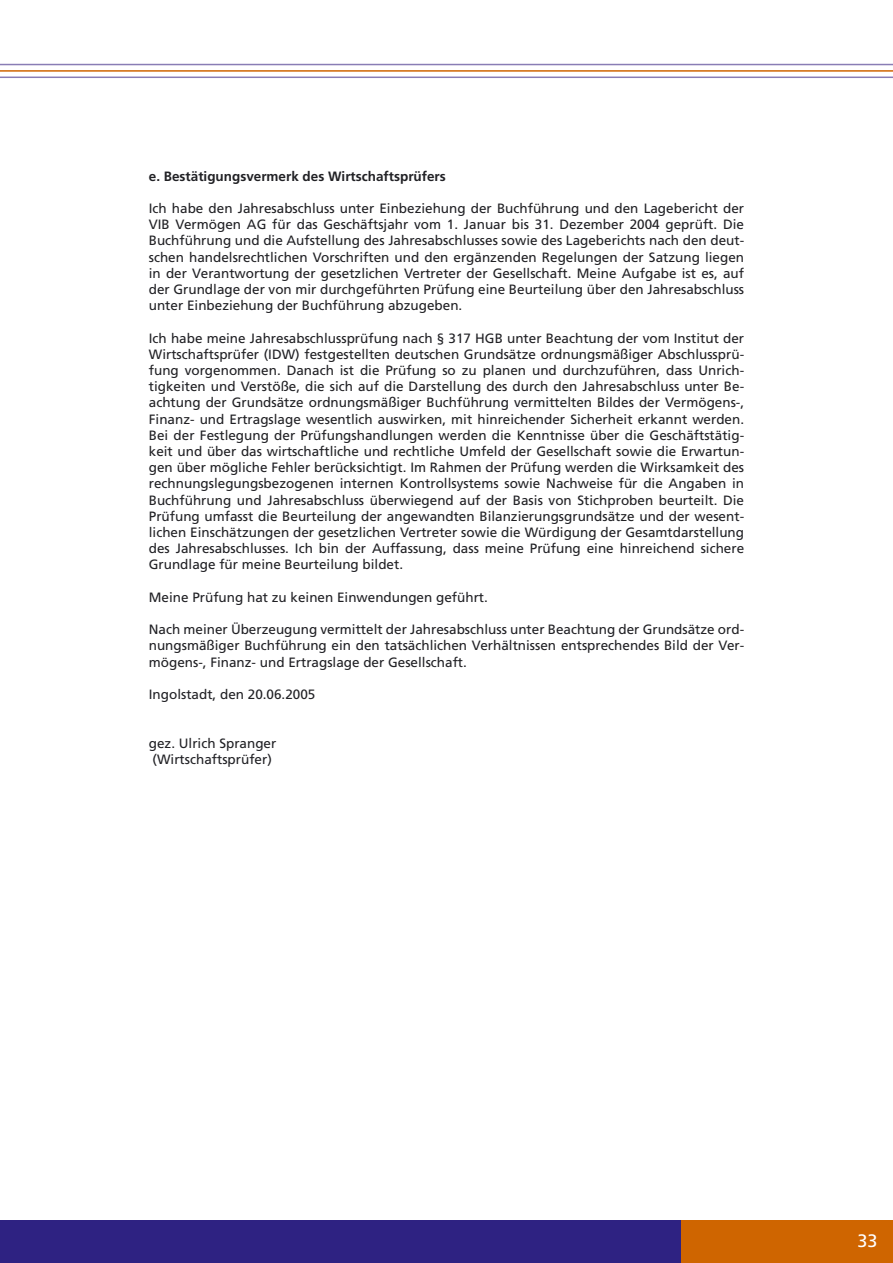
<style>
.page{position:relative;width:893px;height:1263px;background:#fff}
.page>*{position:absolute;margin:0;border:0;box-sizing:border-box;transform-origin:0 0}
.t1{font:18px "Frutiger";color:#fff}
.t2{font:13.5px/16.2px "Frutiger";color:#212125;text-align:justify}
.t3{font:700 13.5px "Frutiger";color:#212125}
</style>
<div class="page">
<div style="left:679px;top:1220px;width:214px;height:43px;background:#cf6500"></div>
<div style="left:0;top:1220px;width:680px;height:43px;background:#2e2282"></div>
<hr style="left:0;top:77px;width:893px;height:1px;background:#897db5">
<hr style="left:0;top:70px;width:893px;height:2px;background:#cf6500">
<hr style="left:0;top:64px;width:893px;height:1px;background:#897db5">
<p class="t3" style="left:149px;top:168px;width:299px">e. Bestätigungsvermerk des Wirtschaftsprüfers</p>
<p class="t2" style="left:149px;top:200px;width:597px">Ich habe den Jahresabschluss unter Einbeziehung der Buchführung und den Lagebericht der VIB Vermögen AG für das Geschäftsjahr vom 1. Januar bis 31. Dezember 2004 geprüft. Die Buchführung und die Aufstellung des Jahresabschlusses sowie des Lageberichts nach den deut&shy;schen handelsrechtlichen Vorschriften und den ergänzenden Regelungen der Satzung liegen in der Verantwortung der gesetzlichen Vertreter der Gesellschaft. Meine Aufgabe ist es, auf der Grundlage der von mir durchgeführten Prüfung eine Beurteilung über den Jahresabschluss unter Einbeziehung der Buchführung abzugeben.</p>
<p class="t2" style="left:149px;top:330px;width:597px">Ich habe meine Jahresabschlussprüfung nach § 317 HGB unter Beachtung der vom Institut der Wirtschaftsprüfer (IDW) festgestellten deutschen Grundsätze ordnungsmäßiger Abschlussprü&shy;fung vorgenommen. Danach ist die Prüfung so zu planen und durchzuführen, dass Unrich&shy;tigkeiten und Verstöße, die sich auf die Darstellung des durch den Jahresabschluss unter Be&shy;achtung der Grundsätze ordnungsmäßiger Buchführung vermittelten Bildes der Vermögens-, Finanz- und Ertragslage wesentlich auswirken, mit hinreichender Sicherheit erkannt werden.<br>Bei der Festlegung der Prüfungshandlungen werden die Kenntnisse über die Geschäftstätig&shy;keit und über das wirtschaftliche und rechtliche Umfeld der Gesellschaft sowie die Erwartun&shy;gen über mögliche Fehler berücksichtigt. Im Rahmen der Prüfung werden die Wirksamkeit des rechnungslegungsbezogenen internen Kontrollsystems sowie Nachweise für die Angaben in Buchführung und Jahresabschluss überwiegend auf der Basis von Stichproben beurteilt. Die Prüfung umfasst die Beurteilung der angewandten Bilanzierungsgrundsätze und der wesent&shy;lichen Einschätzungen der gesetzlichen Vertreter sowie die Würdigung der Gesamtdarstellung des Jahresabschlusses. Ich bin der Auffassung, dass meine Prüfung eine hinreichend sichere Grundlage für meine Beurteilung bildet.</p>
<p class="t2" style="left:149px;top:589px;width:341px">Meine Prüfung hat zu keinen Einwendungen geführt.</p>
<p class="t2" style="left:149px;top:621px;width:597px">Nach meiner Überzeugung vermittelt der Jahresabschluss unter Beachtung der Grundsätze ord&shy;nungsmäßiger Buchführung ein den tatsächlichen Verhältnissen entsprechendes Bild der Ver&shy;mögens-, Finanz- und Ertragslage der Gesellschaft.</p>
<p class="t2" style="left:149px;top:686px;width:168px">Ingolstadt, den 20.06.2005</p>
<p class="t2" style="left:149px;top:735px;width:129px">gez. Ulrich Spranger (Wirtschaftsprüfer)</p>
<h1 class="t1" style="left:857px;top:1230px;width:22px">33</h1>
</div>
